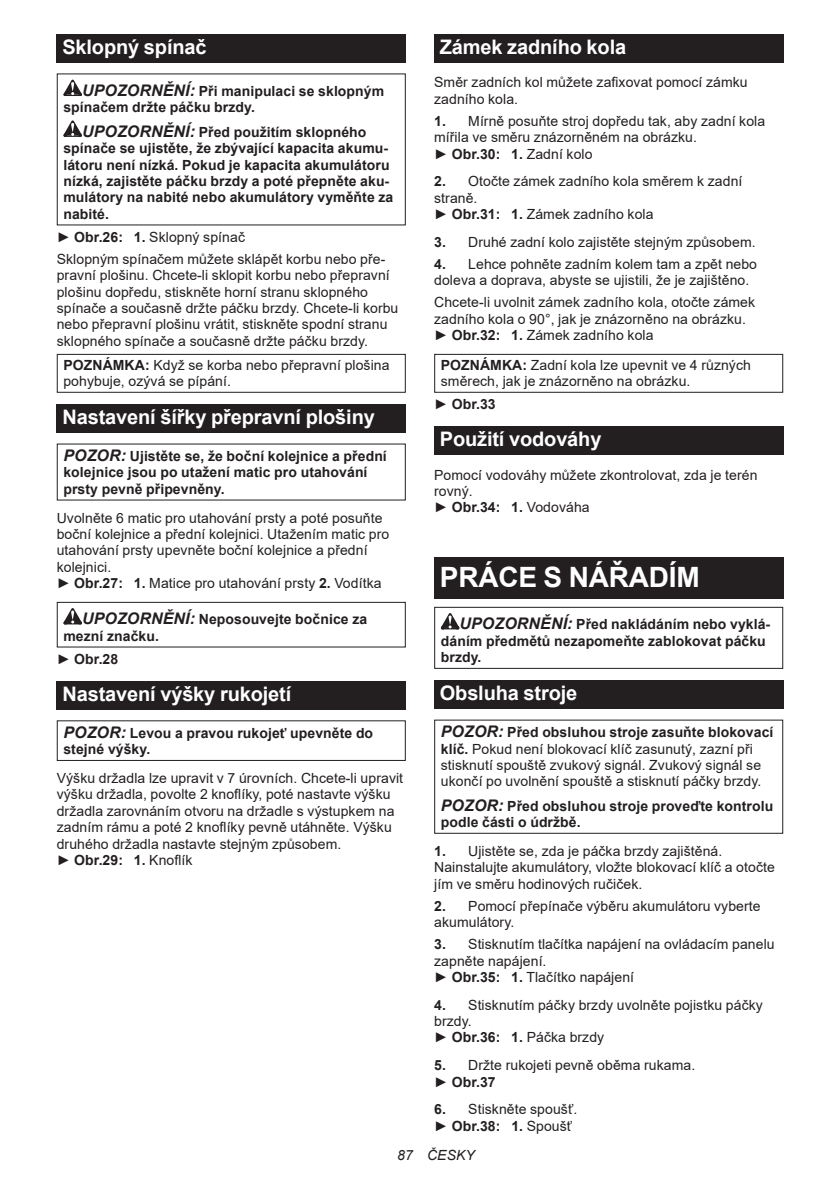
<style>
.page{position:relative;width:840px;height:1191px;background:#fff}
.page>*{position:absolute;margin:0;border:0;box-sizing:border-box;transform-origin:0 0}
.t1{font:700 28px "Arial";letter-spacing:-.01em;color:#fff}
.t2{font:700 20px "Arial";letter-spacing:-.01em;color:#fff}
.t3{font:14px/16.4px "Arial";letter-spacing:.005em;color:#231f20}
.t4{font:700 14px/16.4px "Arial";letter-spacing:.005em;color:#231f20}
.t5{font:italic 14px "Arial";letter-spacing:.005em;color:#231f20}
.s1{font-style:italic;font-size:16px}
.s2{font-weight:700}
.s3{font-weight:400}
.s4{font-weight:700;font-style:italic;font-size:16px}
</style>
<div class="page">
<div style="left:57px;top:34px;width:348px;height:29px;background:#231f20"></div>
<svg style="left:63px;top:80px;width:19px;height:16px"></svg>
<svg style="left:63px;top:120px;width:19px;height:17px"></svg>
<div style="left:57px;top:354px;width:348px;height:39px;border:1px solid #231f20"></div>
<div style="left:57px;top:404px;width:348px;height:28px;background:#231f20"></div>
<svg style="left:63px;top:608px;width:19px;height:16px"></svg>
<div style="left:57px;top:602px;width:348px;height:45px;border:1px solid #231f20"></div>
<div style="left:57px;top:681px;width:348px;height:28px;background:#231f20"></div>
<div style="left:57px;top:720px;width:348px;height:41px;border:1px solid #231f20"></div>
<div style="left:434px;top:34px;width:348px;height:29px;background:#231f20"></div>
<div style="left:434px;top:354px;width:348px;height:39px;border:1px solid #231f20"></div>
<div style="left:434px;top:426px;width:348px;height:29px;background:#231f20"></div>
<div style="left:434px;top:558px;width:348px;height:41px;background:#231f20"></div>
<svg style="left:440px;top:613px;width:19px;height:16px"></svg>
<div style="left:434px;top:607px;width:348px;height:62px;border:1px solid #231f20"></div>
<div style="left:434px;top:680px;width:348px;height:28px;background:#231f20"></div>
<h2 class="t2" style="left:62px;top:33px;width:146px">Sklopný spínač</h2>
<p class="t4" style="left:63px;top:83px;width:322px;text-indent:19px"><span class="s1">UPOZORNĚNÍ:</span> Při manipulaci se sklopným spínačem držte páčku brzdy.</p>
<p class="t4" style="left:63px;top:124px;width:331px;text-indent:19px"><span class="s1">UPOZORNĚNÍ:</span> Před použitím sklopného spínače se ujistěte, že zbývající kapacita akumu&shy;látoru není nízká. Pokud je kapacita akumulátoru nízká, zajistěte páčku brzdy a poté přepněte aku&shy;mulátory na nabité nebo akumulátory vyměňte za nabité.</p>
<p class="t3" style="left:57px;top:226px;width:330px;line-height:22px">► <span class="s2">Obr.26: 1.</span> Sklopný spínač<br>Sklopným spínačem můžete sklápět korbu nebo pře-</p>
<p class="t3" style="left:57px;top:267px;width:343px">pravní plošinu. Chcete-li sklopit korbu nebo přepravní plošinu dopředu, stiskněte horní stranu sklopného spínače a současně držte páčku brzdy. Chcete-li korbu nebo přepravní plošinu vrátit, stiskněte spodní stranu sklopného spínače a současně držte páčku brzdy.</p>
<p class="t3" style="left:63px;top:356px;width:327px"><span class="s2">POZNÁMKA:</span> Když se korba nebo přepravní plošina pohybuje, ozývá se pípání.</p>
<h2 class="t2" style="left:62px;top:403px;width:314px">Nastavení šířky přepravní plošiny</h2>
<p class="t4" style="left:63px;top:448px;width:325px"><span class="s1">POZOR:</span> Ujistěte se, že boční kolejnice a přední kolejnice jsou po utažení matic pro utahování prsty pevně připevněny.</p>
<p class="t3" style="left:57px;top:509px;width:334px">Uvolněte 6 matic pro utahování prsty a poté posuňte boční kolejnice a přední kolejnici. Utažením matic pro utahování prsty upevněte boční kolejnice a přední kolejnici.<br>► <span class="s2">Obr.27: 1.</span> Matice pro utahování prsty <span class="s2">2.</span> Vodítka</p>
<p class="t4" style="left:63px;top:611px;width:305px;text-indent:19px"><span class="s1">UPOZORNĚNÍ:</span> Neposouvejte bočnice za mezní značku.</p>
<p class="t4" style="left:57px;top:651px;width:63px"><span class="s3">►</span> Obr.28</p>
<h2 class="t2" style="left:62px;top:680px;width:230px">Nastavení výšky rukojetí</h2>
<p class="t4" style="left:63px;top:725px;width:311px"><span class="s1">POZOR:</span> Levou a pravou rukojeť upevněte do stejné výšky.</p>
<p class="t3" style="left:57px;top:770px;width:348px">Výšku držadla lze upravit v 7 úrovních. Chcete-li upravit výšku držadla, povolte 2 knoflíky, poté nastavte výšku držadla zarovnáním otvoru na držadle s výstupkem na zadním rámu a poté 2 knoflíky pevně utáhněte. Výšku druhého držadla nastavte stejným způsobem.<br>► <span class="s2">Obr.29: 1.</span> Knoflík</p>
<h2 class="t2" style="left:439px;top:33px;width:188px">Zámek zadního kola</h2>
<p class="t3" style="left:434px;top:74px;width:315px">Směr zadních kol můžete zafixovat pomocí zámku zadního kola.</p>
<p class="t3" style="left:434px;top:113px;width:332px"><span class="s2">1.</span> Mírně posuňte stroj dopředu tak, aby zadní kola mířila ve směru znázorněném na obrázku.<br>► <span class="s2">Obr.30: 1.</span> Zadní kolo</p>
<p class="t3" style="left:434px;top:173px;width:309px"><span class="s2">2.</span> Otočte zámek zadního kola směrem k zadní straně.<br>► <span class="s2">Obr.31: 1.</span> Zámek zadního kola</p>
<p class="t3" style="left:434px;top:234px;width:323px"><span class="s2">3.</span> Druhé zadní kolo zajistěte stejným způsobem.</p>
<p class="t3" style="left:434px;top:256px;width:324px"><span class="s2">4.</span> Lehce pohněte zadním kolem tam a zpět nebo doleva a doprava, abyste se ujistili, že je zajištěno.</p>
<p class="t3" style="left:434px;top:294px;width:322px">Chcete-li uvolnit zámek zadního kola, otočte zámek zadního kola o 90°, jak je znázorněno na obrázku. ► <span class="s2">Obr.32: 1.</span> Zámek zadního kola</p>
<p class="t3" style="left:440px;top:356px;width:311px"><span class="s2">POZNÁMKA:</span> Zadní kola lze upevnit ve 4 různých směrech, jak je znázorněno na obrázku.</p>
<p class="t4" style="left:434px;top:396px;width:63px"><span class="s3">►</span> Obr.33</p>
<h2 class="t2" style="left:439px;top:425px;width:163px">Použití vodováhy</h2>
<p class="t3" style="left:434px;top:466px;width:324px">Pomocí vodováhy můžete zkontrolovat, zda je terén rovný.<br>► <span class="s2">Obr.34: 1.</span> Vodováha</p>
<h1 class="t1" style="left:439px;top:558px;width:261px">PRÁCE S NÁŘADÍM</h1>
<p class="t4" style="left:440px;top:616px;width:331px;text-indent:19px"><span class="s1">UPOZORNĚNÍ:</span> Před nakládáním nebo vyklá&shy;dáním předmětů nezapomeňte zablokovat páčku brzdy.</p>
<h2 class="t2" style="left:439px;top:679px;width:139px">Obsluha stroje</h2>
<p class="t3" style="left:440px;top:724px;width:334px"><span class="s4">POZOR:</span> <span class="s2">Před obsluhou stroje zasuňte blokovací klíč.</span> Pokud není blokovací klíč zasunutý, zazní při stisknutí spouště zvukový signál. Zvukový signál se ukončí po uvolnění spouště a stisknutí páčky brzdy.</p>
<p class="t4" style="left:440px;top:797px;width:334px"><span class="s1">POZOR:</span> Před obsluhou stroje proveďte kontrolu podle části o údržbě.</p>
<p class="t3" style="left:434px;top:842px;width:342px"><span class="s2">1.</span> Ujistěte se, zda je páčka brzdy zajištěná.<br>Nainstalujte akumulátory, vložte blokovací klíč a otočte jím ve směru hodinových ručiček.</p>
<p class="t3" style="left:434px;top:897px;width:328px"><span class="s2">2.</span> Pomocí přepínače výběru akumulátoru vyberte akumulátory.</p>
<p class="t3" style="left:434px;top:936px;width:342px"><span class="s2">3.</span> Stisknutím tlačítka napájení na ovládacím panelu zapněte napájení.<br>► <span class="s2">Obr.35: 1.</span> Tlačítko napájení</p>
<p class="t3" style="left:434px;top:996px;width:330px"><span class="s2">4.</span> Stisknutím páčky brzdy uvolněte pojistku páčky brzdy.<br>► <span class="s2">Obr.36: 1.</span> Páčka brzdy</p>
<p class="t3" style="left:434px;top:1057px;width:262px"><span class="s2">5.</span> Držte rukojeti pevně oběma rukama. ► <span class="s2">Obr.37</span></p>
<p class="t3" style="left:434px;top:1101px;width:144px"><span class="s2">6.</span> Stiskněte spoušť. ► <span class="s2">Obr.38: 1.</span> Spoušť</p>
<p class="t5" style="left:397px;top:1146px;width:79px">87 ČESKY</p>
</div>
